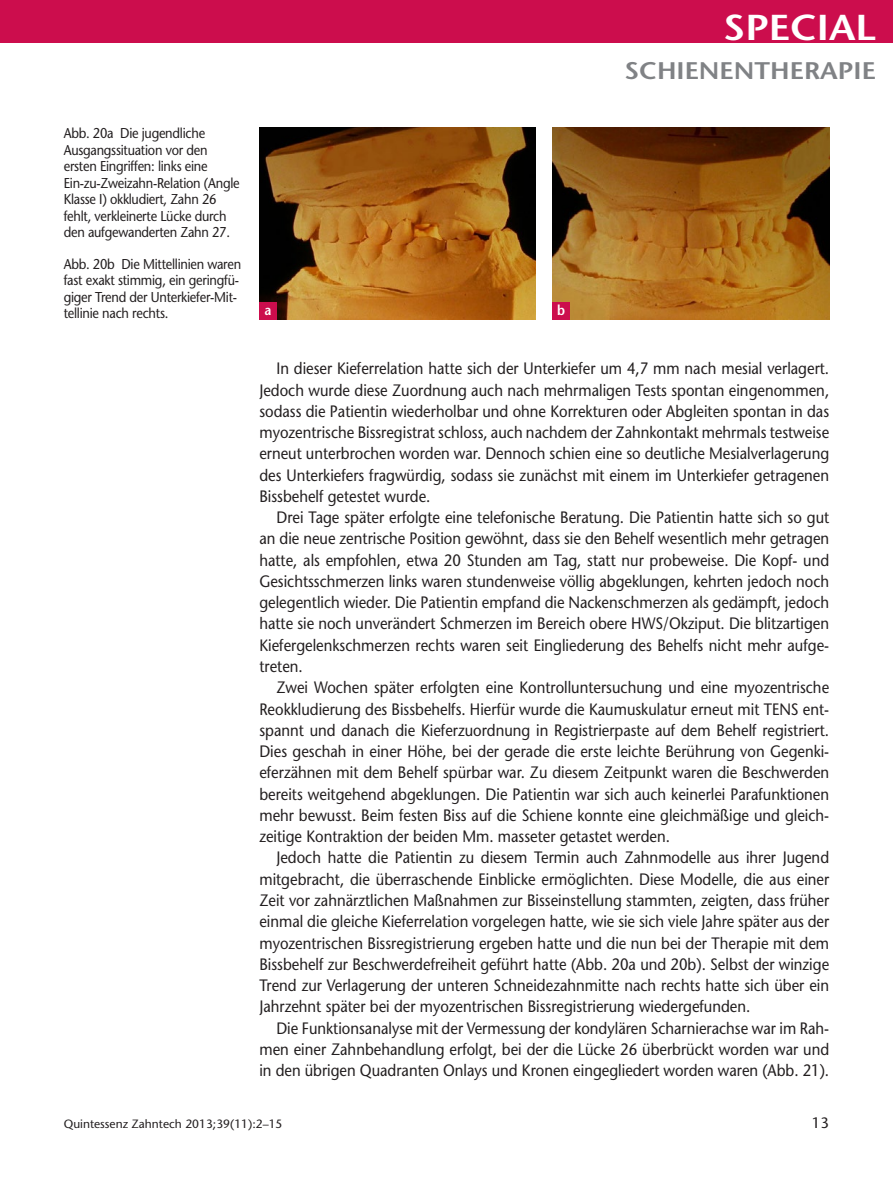
<style>
.page{position:relative;width:893px;height:1191px;background:#fff}
.page>*{position:absolute;margin:0;border:0;box-sizing:border-box;transform-origin:0 0}
.t1{font:600 36px "Stone Sans Std";color:#fff;scale:1.1 1}
.t2{font:600 24px "Stone Sans Std";color:#808285;scale:1.1 1}
.t3{font:500 16.5px/21.3px "Stone Sans Std";color:#231f20;text-align:justify;scale:.9 1}
.t4{font:500 15px "Stone Sans Std";color:#231f20}
.t5{font:500 14.25px/16.5px "Stone Sans Std";letter-spacing:-.02em;color:#231f20;scale:.9 1}
.t6{font:600 14.25px "Stone Sans Std";color:#fff;scale:.9 1}
.t7{font:500 12px "Stone Sans Std";color:#231f20}
</style>
<div class="page">
<div style="left:0;top:0;width:893px;height:43px;background:#cc0d4d"></div>
<img style="left:259px;top:128px;width:277px;height:191px">
<img style="left:553px;top:128px;width:276px;height:191px">
<div style="left:259px;top:302px;width:17px;height:17px;background:#cc0d4d"></div>
<div style="left:553px;top:302px;width:17px;height:17px;background:#cc0d4d"></div>
<h1 class="t1" style="left:723px;top:6px;width:140px">SPECIAL</h1>
<h2 class="t2" style="left:625px;top:56px;width:230px">SCHIENENTHERAPIE</h2>
<p class="t5" style="left:64px;top:125px;width:197px">Abb. 20a Die jugendliche<br>Ausgangssituation vor den ersten Eingriffen: links eine<br>Ein-zu-Zweizahn-Relation (Angle<br>Klasse I) okkludiert, Zahn 26 fehlt, verkleinerte Lücke durch den aufgewanderten Zahn 27.</p>
<p class="t5" style="left:64px;top:255px;width:199px">Abb. 20b Die Mittellinien waren fast exakt stimmig, ein geringfü&shy;giger Trend der Unterkiefer-Mit&shy;tellinie nach rechts.</p>
<p class="t6" style="left:264px;top:301px;width:9px">A</p>
<p class="t6" style="left:557px;top:301px;width:10px">B</p>
<p class="t3" style="left:259px;top:358px;width:635px;text-indent:17px">In dieser Kieferrelation hatte sich der Unterkiefer um 4,7 mm nach mesial verlagert.<br>Jedoch wurde diese Zuordnung auch nach mehrmaligen Tests spontan eingenommen, sodass die Patientin wiederholbar und ohne Korrekturen oder Abgleiten spontan in das myozentrische Bissregistrat schloss, auch nachdem der Zahnkontakt mehrmals testweise erneut unterbrochen worden war. Dennoch schien eine so deutliche Mesialverlagerung des Unterkiefers fragwürdig, sodass sie zunächst mit einem im Unterkiefer getragenen Bissbehelf getestet wurde.</p>
<p class="t3" style="left:259px;top:507px;width:635px;text-indent:17px">Drei Tage später erfolgte eine telefonische Beratung. Die Patientin hatte sich so gut an die neue zentrische Position gewöhnt, dass sie den Behelf wesentlich mehr getragen hatte, als empfohlen, etwa 20 Stunden am Tag, statt nur probeweise. Die Kopf- und Gesichtsschmerzen links waren stundenweise völlig abgeklungen, kehrten jedoch noch gelegentlich wieder. Die Patientin empfand die Nackenschmerzen als gedämpft, jedoch hatte sie noch unverändert Schmerzen im Bereich obere HWS/Okziput. Die blitzartigen Kiefergelenkschmerzen rechts waren seit Eingliederung des Behelfs nicht mehr aufge&shy;treten.</p>
<p class="t3" style="left:259px;top:677px;width:635px;text-indent:17px">Zwei Wochen später erfolgten eine Kontrolluntersuchung und eine myozentrische Reokkludierung des Bissbehelfs. Hierfür wurde die Kaumuskulatur erneut mit TENS ent&shy;spannt und danach die Kieferzuordnung in Registrierpaste auf dem Behelf registriert.<br>Dies geschah in einer Höhe, bei der gerade die erste leichte Berührung von Gegenki&shy;eferzähnen mit dem Behelf spürbar war. Zu diesem Zeitpunkt waren die Beschwerden bereits weitgehend abgeklungen. Die Patientin war sich auch keinerlei Parafunktionen mehr bewusst. Beim festen Biss auf die Schiene konnte eine gleichmäßige und gleich&shy;zeitige Kontraktion der beiden Mm. masseter getastet werden.</p>
<p class="t3" style="left:259px;top:847px;width:635px;text-indent:17px">Jedoch hatte die Patientin zu diesem Termin auch Zahnmodelle aus ihrer Jugend mitgebracht, die überraschende Einblicke ermöglichten. Diese Modelle, die aus einer Zeit vor zahnärztlichen Maßnahmen zur Bisseinstellung stammten, zeigten, dass früher einmal die gleiche Kieferrelation vorgelegen hatte, wie sie sich viele Jahre später aus der myozentrischen Bissregistrierung ergeben hatte und die nun bei der Therapie mit dem Bissbehelf zur Beschwerdefreiheit geführt hatte (Abb. 20a und 20b). Selbst der winzige Trend zur Verlagerung der unteren Schneidezahnmitte nach rechts hatte sich über ein Jahrzehnt später bei der myozentrischen Bissregistrierung wiedergefunden.</p>
<p class="t3" style="left:259px;top:1017px;width:635px;text-indent:17px">Die Funktionsanalyse mit der Vermessung der kondylären Scharnierachse war im Rah&shy;men einer Zahnbehandlung erfolgt, bei der die Lücke 26 überbrückt worden war und in den übrigen Quadranten Onlays und Kronen eingegliedert worden waren (Abb. 21).</p>
<p class="t7" style="left:64px;top:1116px;width:220px">Quintessenz Zahntech 2013;39(11):2–15</p>
<p class="t4" style="left:812px;top:1113px;width:19px">13</p>
</div>
